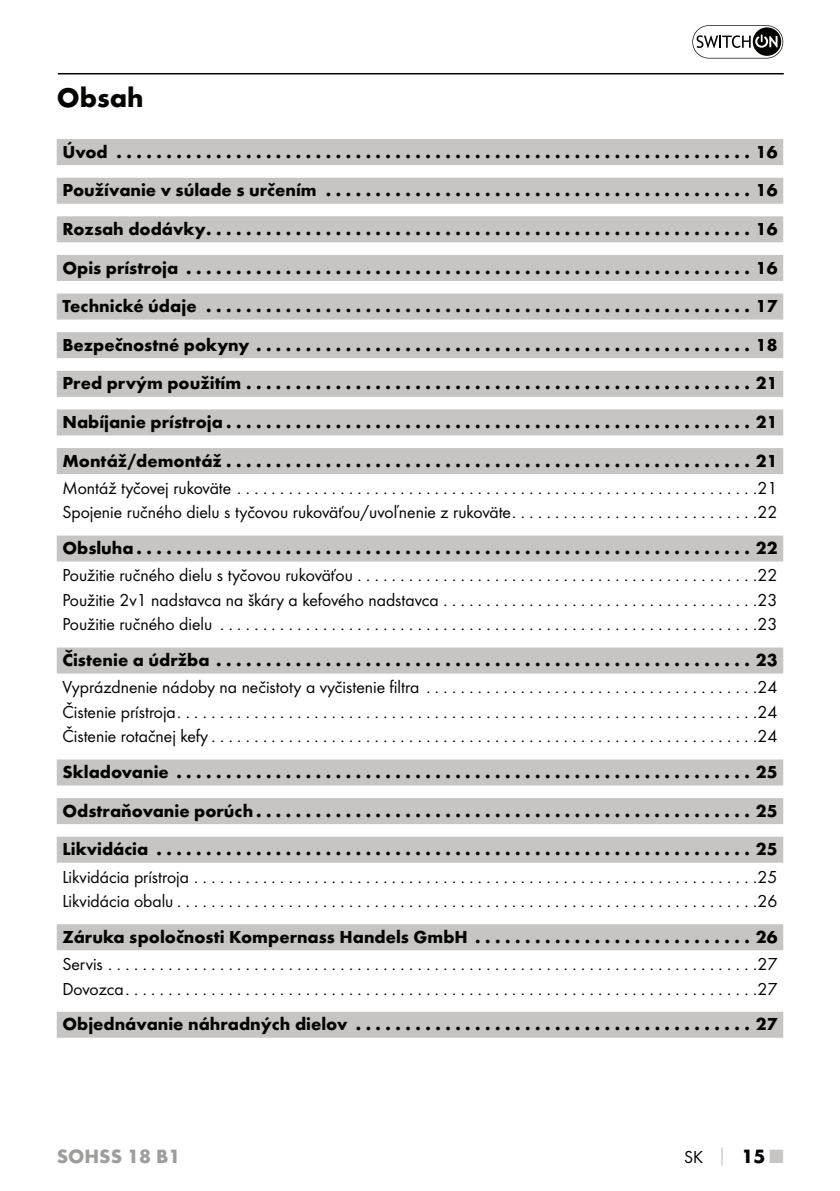
<style>
.page{position:relative;width:840px;height:1191px;background:#fff}
.page>*{position:absolute;margin:0;border:0;box-sizing:border-box;transform-origin:0 0}
.t1{font:700 28px "Futura";color:#040503}
.t2{font:700 20px "Futura";color:#9d9d9c}
.t3{font:700 18px/38.6px "Futura";color:#040503;text-align:justify}
.t4{font:18px/24.4px "Futura Boo";color:#040503}
.s1{font-family:"Futura";font-weight:700;color:#c6c5c4}
.s2{font-family:"Futura";font-weight:700;font-size:20px}
.s3{font-family:"Futura";font-weight:700;font-size:20px;color:#c6c5c4}
</style>
<div class="page">
<hr style="left:58px;top:73px;width:725px;height:1px;background:#040503">
<svg style="left:692px;top:25px;width:90px;height:33px"></svg>
<div style="left:57px;top:139px;width:725px;height:26px;background:#c6c5c4"></div>
<div style="left:57px;top:178px;width:725px;height:26px;background:#c6c5c4"></div>
<div style="left:57px;top:216px;width:725px;height:26px;background:#c6c5c4"></div>
<div style="left:57px;top:255px;width:725px;height:26px;background:#c6c5c4"></div>
<div style="left:57px;top:293px;width:725px;height:26px;background:#c6c5c4"></div>
<div style="left:57px;top:332px;width:725px;height:26px;background:#c6c5c4"></div>
<div style="left:57px;top:371px;width:725px;height:26px;background:#c6c5c4"></div>
<div style="left:57px;top:409px;width:725px;height:26px;background:#c6c5c4"></div>
<div style="left:57px;top:448px;width:725px;height:26px;background:#c6c5c4"></div>
<div style="left:57px;top:535px;width:725px;height:26px;background:#c6c5c4"></div>
<div style="left:57px;top:647px;width:725px;height:26px;background:#c6c5c4"></div>
<div style="left:57px;top:759px;width:725px;height:26px;background:#c6c5c4"></div>
<div style="left:57px;top:798px;width:725px;height:26px;background:#c6c5c4"></div>
<div style="left:57px;top:836px;width:725px;height:26px;background:#c6c5c4"></div>
<div style="left:57px;top:924px;width:725px;height:26px;background:#c6c5c4"></div>
<div style="left:57px;top:1011px;width:725px;height:26px;background:#c6c5c4"></div>
<h1 class="t1" style="left:57px;top:87px;width:88px">Obsah</h1>
<p class="t3" style="left:62px;top:134px;width:716px">Úvod ................................................................16<br>Používanie v súlade s určením ...........................................16<br>Rozsah dodávky .......................................................16<br>Opis prístroja .........................................................16<br>Technické údaje .......................................................17<br>Bezpečnostné pokyny ..................................................18<br>Pred prvým použitím ...................................................21<br>Nabíjanie prístroja .....................................................21<br>Montáž/demontáž .....................................................21</p>
<p class="t4" style="left:62px;top:477px;width:716px">Montáž tyčovej rukoväte .............................................................21<br>Spojenie ručného dielu s tyčovou rukoväťou/uvoľnenie z rukoväte . . . . . . . . . . . . . . . . . . . . . . . . . . . . .22</p>
<p class="t3" style="left:62px;top:530px;width:716px">Obsluha ..............................................................22</p>
<p class="t4" style="left:62px;top:564px;width:716px;text-align:justify">Použitie ručného dielu s tyčovou rukoväťou ...............................................22<br>Použitie 2v1 nadstavca na škáry a kefového nadstavca . . . . . . . . . . . . . . . . . . . . . . . . . . . . . . . . . . . . .23<br>Použitie ručného dielu ...............................................................23</p>
<p class="t3" style="left:62px;top:642px;width:716px">Čistenie a údržba ......................................................23</p>
<p class="t4" style="left:62px;top:676px;width:716px;text-align:justify">Vyprázdnenie nádoby na nečistoty a vyčistenie filtra . . . . . . . . . . . . . . . . . . . . . . . . . . . . . . . . . . . . . . .24<br>Čistenie prístroja ....................................................................24<br>Čistenie rotačnej kefy ................................................................24</p>
<p class="t3" style="left:62px;top:754px;width:716px">Skladovanie ..........................................................25<br>Odstraňovanie porúch ..................................................25<br>Likvidácia ............................................................25</p>
<p class="t4" style="left:62px;top:865px;width:716px">Likvidácia prístroja ..................................................................25<br>Likvidácia obalu ....................................................................26</p>
<p class="t3" style="left:62px;top:919px;width:716px">Záruka spoločnosti Kompernass Handels GmbH . . . . . . . . . . . . . . . . . . . . . . . . . . . . 26</p>
<p class="t4" style="left:62px;top:952px;width:716px">Servis ............................................................................27<br>Dovozca ..........................................................................27</p>
<p class="t3" style="left:62px;top:1006px;width:716px">Objednávanie náhradných dielov ........................................27</p>
<p class="t2" style="left:57px;top:1148px;width:125px">SOHSS 18 B1</p>
<p class="t4" style="left:683px;top:1145px;width:100px">SK <span class="s1">│</span> <span class="s2">15</span> <span class="s3">■</span></p>
</div>
